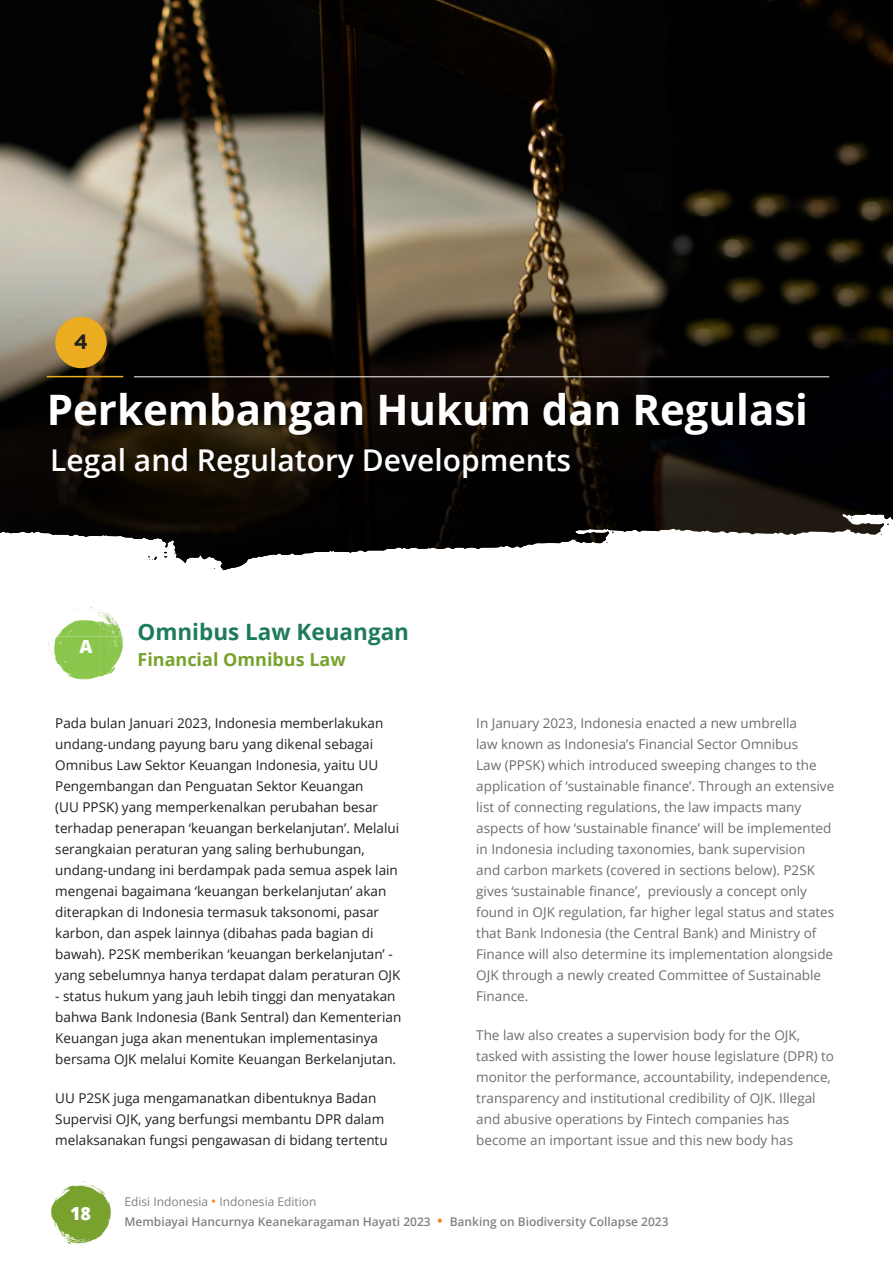
<style>
.page{position:relative;width:893px;height:1263px;background:#fff}
.page>*{position:absolute;margin:0;border:0;box-sizing:border-box;transform-origin:0 0}
.t1{font:700 42px "Open Sans";color:#fff}
.t2{font:600 30px "Open Sans";color:#fff}
.t3{font:700 22.5px "Open Sans";color:#1e7b5d}
.t4{font:700 20.85px "Gotham";color:#231f20}
.t5{font:700 18px "Open Sans";color:#78a22d}
.t6{font:800 18px "Open Sans";color:#fff}
.t7{font:13.5px/21px "Open Sans";color:#6c6d70}
.t8{font:13.5px/21px "Open Sans";color:#231f20}
.t9{font:600 12px "Open Sans";color:#808285}
.t10{font:12px "Open Sans";color:#808285}
.s1{font-size:13.5px;color:#f57f21}
.s2{font-size:15px;color:#f57f21}
</style>
<div class="page">
<svg style="left:51px;top:1181px;width:60px;height:64px"></svg>
<svg style="left:0;top:0;width:893px;height:570px;fill:#070403"></svg>
<svg style="left:164px;top:552px;width:3px;height:5px"></svg>
<svg style="left:148px;top:556px;width:9px;height:4px"></svg>
<hr style="left:134px;top:376px;width:695px;height:1px;background:#fff">
<hr style="left:47px;top:376px;width:76px;height:1px;background:#ebac20">
<svg style="left:48px;top:606px;width:76px;height:73px"></svg>
<img style="left:86px;top:606px;width:18px;height:3px">
<div style="left:55px;top:317px;width:52px;height:51px;background:#ebac20;border-radius:50%"></div>
<h3 class="t4" style="left:74px;top:330px;width:16px">4</h3>
<h1 class="t1" style="left:47px;top:380px;width:763px">Perkembangan Hukum dan Regulasi</h1>
<h2 class="t2" style="left:50px;top:439px;width:523px">Legal and Regulatory Developments</h2>
<h3 class="t6" style="left:79px;top:633px;width:15px">A</h3>
<h3 class="t3" style="left:137px;top:616px;width:273px">Omnibus Law Keuangan</h3>
<h3 class="t5" style="left:137px;top:647px;width:210px">Financial Omnibus Law</h3>
<p class="t8" style="left:55px;top:712px;width:347px">Pada bulan Januari 2023, Indonesia memberlakukan undang-undang payung baru yang dikenal sebagai Omnibus Law Sektor Keuangan Indonesia, yaitu UU Pengembangan dan Penguatan Sektor Keuangan<br>(UU PPSK) yang memperkenalkan perubahan besar terhadap penerapan ‘keuangan berkelanjutan’. Melalui serangkaian peraturan yang saling berhubungan, undang-undang ini berdampak pada semua aspek lain mengenai bagaimana ‘keuangan berkelanjutan’ akan diterapkan di Indonesia termasuk taksonomi, pasar karbon, dan aspek lainnya (dibahas pada bagian di bawah). P2SK memberikan ‘keuangan berkelanjutan’ - yang sebelumnya hanya terdapat dalam peraturan OJK</p>
<p class="t8" style="left:55px;top:985px;width:347px">- status hukum yang jauh lebih tinggi dan menyatakan bahwa Bank Indonesia (Bank Sentral) dan Kementerian Keuangan juga akan menentukan implementasinya bersama OJK melalui Komite Keuangan Berkelanjutan.</p>
<p class="t8" style="left:55px;top:1087px;width:334px">UU P2SK juga mengamanatkan dibentuknya Badan<br>Supervisi OJK, yang berfungsi membantu DPR dalam melaksanakan fungsi pengawasan di bidang tertentu</p>
<p class="t7" style="left:476px;top:712px;width:360px">In January 2023, Indonesia enacted a new umbrella<br>law known as Indonesia’s Financial Sector Omnibus<br>Law (PPSK) which introduced sweeping changes to the application of ‘sustainable finance’. Through an extensive list of connecting regulations, the law impacts many aspects of how ‘sustainable finance’ will be implemented in Indonesia including taxonomies, bank supervision<br>and carbon markets (covered in sections below). P2SK gives ‘sustainable finance’, previously a concept only found in OJK regulation, far higher legal status and states that Bank Indonesia (the Central Bank) and Ministry of Finance will also determine its implementation alongside OJK through a newly created Committee of Sustainable Finance.</p>
<p class="t7" style="left:476px;top:1024px;width:359px">The law also creates a supervision body for the OJK, tasked with assisting the lower house legislature (DPR) to monitor the performance, accountability, independence, transparency and institutional credibility of OJK. Illegal and abusive operations by Fintech companies has become an important issue and this new body has</p>
<h3 class="t6" style="left:70px;top:1199px;width:23px">18</h3>
<p class="t10" style="left:124px;top:1193px;width:194px">Edisi Indonesia <span class="s1">•</span> Indonesia Edition</p>
<p class="t9" style="left:124px;top:1213px;width:546px">Membiayai Hancurnya Keanekaragaman Hayati 2023 <span class="s2">•</span> Banking on Biodiversity Collapse 2023</p>
</div>
